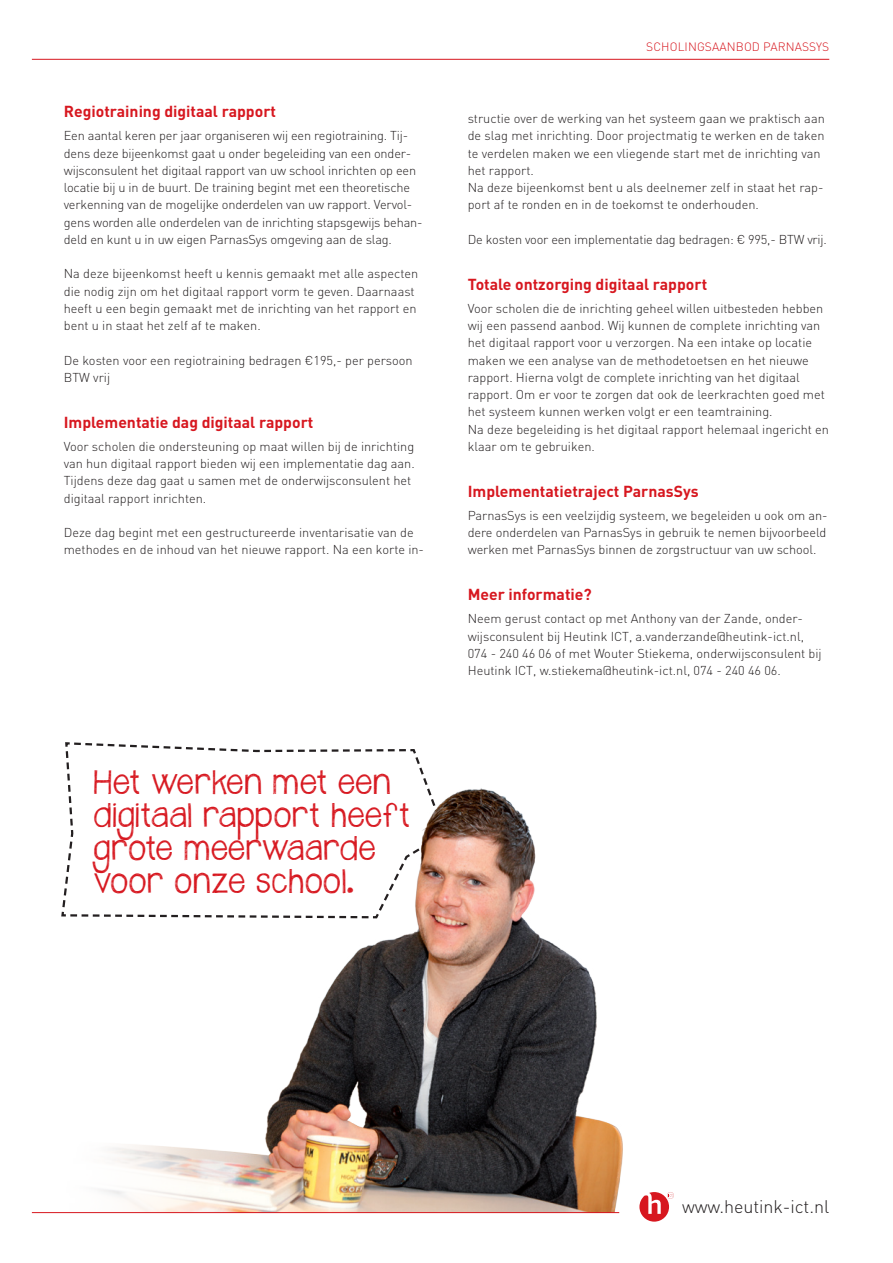
<style>
.page{position:relative;width:893px;height:1263px;background:#fff}
.page>*{position:absolute;margin:0;border:0;box-sizing:border-box;transform-origin:0 0}
.t1{font:27px/33px "Janda Safeand Sound";letter-spacing:.02em;color:#d7171f}
.t2{font:300 18px "DIN Pro";letter-spacing:-.005em;color:#231f20}
.t3{font:700 15.75px "DIN Pro";color:#d7171f}
.t4{font:300 12.75px/17.2px "DIN Pro";color:#231f20}
.t5{font:300 12px "DIN Pro";letter-spacing:.01em;color:#d7171f}
</style>
<div class="page">
<hr style="left:32px;top:59px;width:797px;height:1px;background:#d7171f">
<svg style="left:640px;top:1192px;width:34px;height:29px"></svg>
<img style="left:61px;top:742px;width:596px;height:470px">
<hr style="left:32px;top:1212px;width:587px;height:1px;background:#d7171f">
<p class="t3" style="left:64px;top:101px;width:214px">Regiotraining digitaal rapport</p>
<p class="t4" style="left:64px;top:126px;width:360px">Een aantal keren per jaar organiseren wij een regiotraining. Tij&shy;dens deze bijeenkomst gaat u onder begeleiding van een onder&shy;wijsconsulent het digitaal rapport van uw school inrichten op een locatie bij u in de buurt. De training begint met een theoretische verkenning van de mogelijke onderdelen van uw rapport. Vervol&shy;gens worden alle onderdelen van de inrichting stapsgewijs behan&shy;deld en kunt u in uw eigen ParnasSys omgeving aan de slag.</p>
<p class="t4" style="left:64px;top:265px;width:356px">Na deze bijeenkomst heeft u kennis gemaakt met alle aspecten die nodig zijn om het digitaal rapport vorm te geven. Daarnaast heeft u een begin gemaakt met de inrichting van het rapport en bent u in staat het zelf af te maken.</p>
<p class="t4" style="left:64px;top:351px;width:350px">De kosten voor een regiotraining bedragen €195,- per persoon<br>BTW vrij</p>
<p class="t3" style="left:64px;top:411px;width:251px">Implementatie dag digitaal rapport</p>
<p class="t4" style="left:64px;top:437px;width:352px">Voor scholen die ondersteuning op maat willen bij de inrichting van hun digitaal rapport bieden wij een implementatie dag aan.<br>Tijdens deze dag gaat u samen met de onderwijsconsulent het digitaal rapport inrichten.</p>
<p class="t4" style="left:64px;top:523px;width:362px">Deze dag begint met een gestructureerde inventarisatie van de methodes en de inhoud van het nieuwe rapport. Na een korte in-</p>
<h1 class="t1" style="left:94px;top:769px;width:318px">Het werken met een digitaal rapport heeft grote meerwaarde voor onze school.</h1>
<p class="t5" style="left:646px;top:38px;width:184px">sch olin gsaan bod parnassys</p>
<p class="t4" style="left:468px;top:109px;width:359px">structie over de werking van het systeem gaan we praktisch aan de slag met inrichting. Door projectmatig te werken en de taken te verdelen maken we een vliegende start met de inrichting van het rapport.<br>Na deze bijeenkomst bent u als deelnemer zelf in staat het rap&shy;port af te ronden en in de toekomst te onderhouden.</p>
<p class="t4" style="left:468px;top:230px;width:361px">De kosten voor een implementatie dag bedragen: € 995,- BTW vrij.</p>
<p class="t3" style="left:468px;top:273px;width:241px">Totale ontzorging digitaal rapport</p>
<p class="t4" style="left:468px;top:299px;width:363px">Voor scholen die de inrichting geheel willen uitbesteden hebben wij een passend aanbod. Wij kunnen de complete inrichting van het digitaal rapport voor u verzorgen. Na een intake op locatie maken we een analyse van de methodetoetsen en het nieuwe rapport. Hierna volgt de complete inrichting van het digitaal rapport. O m er voor te zorgen dat ook de leerkrachten goed met het systeem kunnen werken volgt er een teamtraining.<br>Na deze begeleiding is het digitaal rapport helemaal ingericht en klaar om te gebruiken.</p>
<p class="t3" style="left:468px;top:480px;width:232px">Implementatietraject ParnasSys</p>
<p class="t4" style="left:468px;top:506px;width:361px;text-align:justify">ParnasSys is een veelzijdig systeem, we begeleiden u ook om an&shy;dere onderdelen van ParnasSys in gebruik te nemen bijvoorbeeld werken met ParnasSys binnen de zorgstructuur van uw school.</p>
<p class="t3" style="left:468px;top:584px;width:126px">Meer informatie?</p>
<p class="t4" style="left:468px;top:609px;width:355px">Neem gerust contact op met Anthony van der Zande, onder&shy;wijsconsulent bij Heutink ICT, a.vanderzande@heutink-ict.nl, 074 - 240 46 06 of met Wouter Stiekema, onderwijsconsulent bij Heutink ICT, w.stiekema@heutink-ict.nl, 074 - 240 46 06.</p>
<h2 class="t2" style="left:682px;top:1194px;width:149px">www.heutink-ict.nl</h2>
</div>
